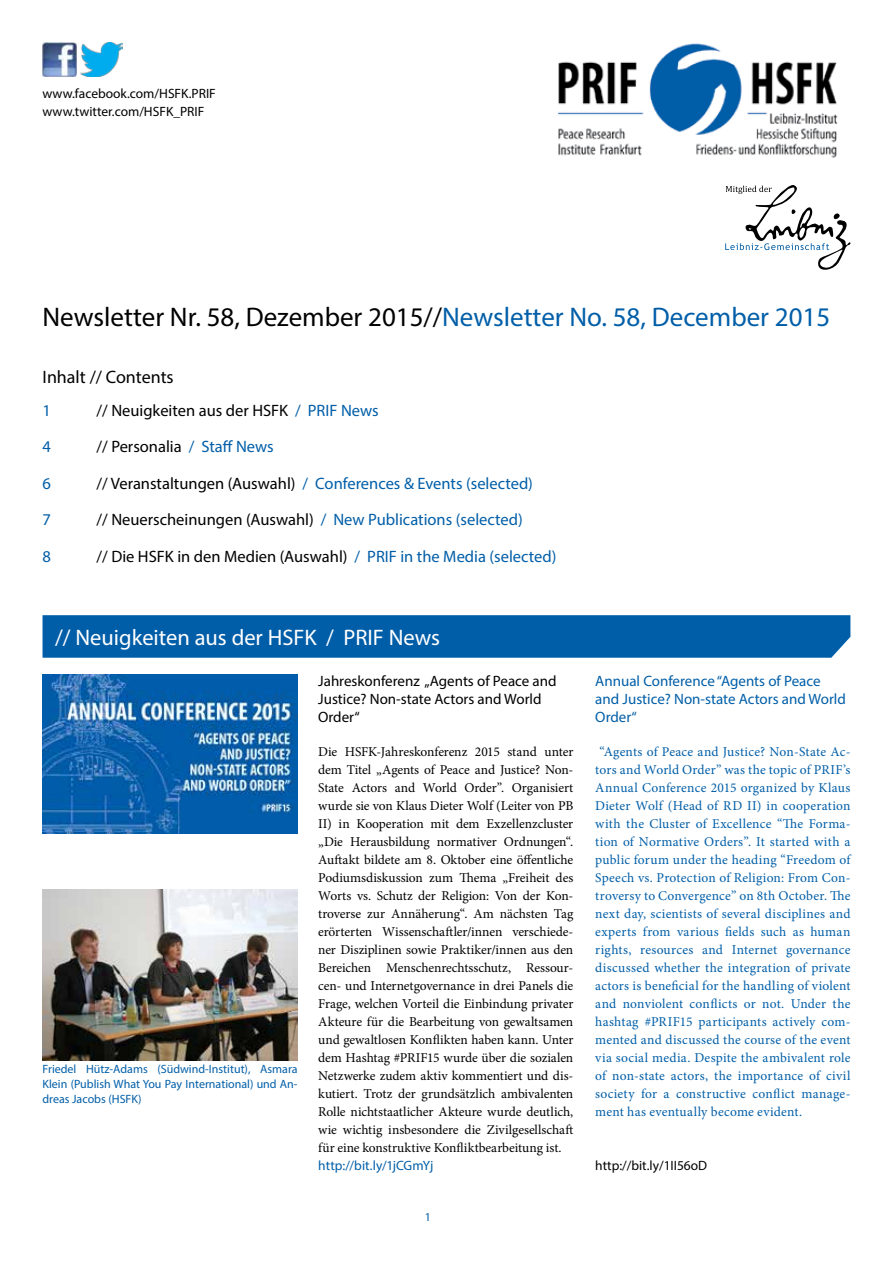
<style>
.page{position:relative;width:893px;height:1263px;background:#fff}
.page>*{position:absolute;margin:0;border:0;box-sizing:border-box;transform-origin:0 0}
.t1{font:27px "Myriad Pro";color:#000}
.t2{font:22.5px "Myriad Pro";color:#fff}
.t3{font:18px "Myriad Pro";color:#000}
.t4{font:16.5px "Myriad Pro";color:#000}
.t5{font:16.5px "Myriad Pro";color:#005ea8}
.t6{font:15px/18px "Myriad Pro";color:#005ea8}
.t7{font:15px/18px "Myriad Pro";color:#000}
.t8{font:13.5px/18px "Minion Pro";letter-spacing:-.005em;color:#000;text-align:justify}
.t9{font:13.5px/18px "Minion Pro";letter-spacing:.015em;color:#005ea8;text-align:justify}
.t10{font:13.5px/18px "Myriad Pro";color:#000}
.t11{font:13.5px "Myriad Pro";letter-spacing:.005em;color:#005ea8}
.t12{font:12px/15px "Myriad Pro";color:#005ea8;text-align:justify}
.s1{color:#005ea8}
.s2{color:#000}
</style>
<div class="page">
<img style="left:558px;top:43px;width:280px;height:115px">
<div style="left:43px;top:615px;width:807px;height:43px;background:#005ea8"></div>
<svg style="left:725px;top:185px;width:125px;height:85px"></svg>
<img style="left:81px;top:43px;width:42px;height:34px">
<img style="left:43px;top:43px;width:34px;height:34px">
<img style="left:43px;top:675px;width:255px;height:159px">
<img style="left:43px;top:890px;width:255px;height:170px">
<p class="t10" style="left:43px;top:85px;width:175px">www.facebook.com/HSFK.PRIF www.twitter.com/HSFK_PRIF</p>
<h1 class="t1" style="left:43px;top:301px;width:789px">Newsletter Nr. 58, Dezember 2015//<span class="s1">Newsletter No. 58, December 2015</span></h1>
<h3 class="t3" style="left:43px;top:366px;width:133px">Inhalt // Contents</h3>
<p class="t5" style="left:43px;top:400px;width:10px">1</p>
<p class="t4" style="left:97px;top:400px;width:284px">// Neuigkeiten aus der HSFK <span class="s1">/ PRIF News</span></p>
<p class="t5" style="left:43px;top:436px;width:10px">4</p>
<p class="t4" style="left:97px;top:436px;width:179px">// Personalia <span class="s1">/ Staff News</span></p>
<p class="t5" style="left:43px;top:473px;width:10px">6</p>
<p class="t5" style="left:97px;top:473px;width:438px"><span class="s2">// Veranstaltungen (Auswahl)</span> / Conferences &amp; Events (selected)</p>
<p class="t5" style="left:43px;top:510px;width:10px">7</p>
<p class="t4" style="left:97px;top:510px;width:428px">// Neuerscheinungen (Auswahl) <span class="s1">/ New Publications (selected)</span></p>
<p class="t5" style="left:43px;top:546px;width:10px">8</p>
<p class="t4" style="left:97px;top:546px;width:461px">// Die HSFK in den Medien (Auswahl) <span class="s1">/ PRIF in the Media (selected)</span></p>
<h2 class="t2" style="left:55px;top:623px;width:386px">// Neuigkeiten aus der HSFK / PRIF News</h2>
<p class="t12" style="left:43px;top:1061px;width:257px">Friedel Hütz-Adams (Südwind-Institut), Asmara Klein (Publish What You Pay International) und An&shy;dreas Jacobs (HSFK)</p>
<p class="t7" style="left:318px;top:672px;width:240px">Jahreskonferenz „Agents of Peace and<br>Justice? Non-state Actors and World<br>Order“</p>
<p class="t8" style="left:318px;top:743px;width:257px">Die HSFK-Jahreskonferenz 2015 stand unter dem Titel „Agents of Peace and Justice? Non-State Actors and World Order”. Organisiert wurde sie von Klaus Dieter Wolf (Leiter von PB II) in Kooperation mit dem Exzellenzcluster „Die Herausbildung normativer Ordnungen“.<br>Auftakt bildete am 8. Oktober eine öffentliche Podiumsdiskussion zum Thema „Freiheit des Worts vs. Schutz der Religion: Von der Kon&shy;troverse zur Annäherung“. Am nächsten Tag erörterten Wissenschaftler/innen verschiede&shy;ner Disziplinen sowie Praktiker/innen aus den Bereichen Menschenrechtsschutz, Ressour&shy;cen- und Internetgovernance in drei Panels die Frage, welchen Vorteil die Einbindung privater Akteure für die Bearbeitung von gewaltsamen und gewaltlosen Konflikten haben kann. Unter dem Hashtag #PRIF15 wurde über die sozialen Netzwerke zudem aktiv kommentiert und dis&shy;kutiert. Trotz der grundsätzlich ambivalenten Rolle nichtstaatlicher Akteure wurde deutlich, wie wichtig insbesondere die Zivilgesellschaft für eine konstruktive Konfliktbearbeitung ist.</p>
<p class="t11" style="left:318px;top:1157px;width:117px">http://bit.ly/1jCGmYj</p>
<p class="t12" style="left:425px;top:1209px;width:8px">1</p>
<p class="t6" style="left:595px;top:672px;width:252px">Annual Conference “Agents of Peace and Justice? Non-state Actors and World<br>Order“</p>
<p class="t9" style="left:595px;top:743px;width:257px;text-indent:4px">“Agents of Peace and Justice? Non-State Ac&shy;tors and World Order” was the topic of PRIF’s Annual Conference 2015 organized by Klaus Dieter Wolf (Head of RD II) in cooperation with the Cluster of Excellence “The Forma&shy;tion of Normative Orders”. It started with a public forum under the heading “Freedom of Speech vs. Protection of Religion: From Con&shy;troversy to Convergence” on 8th October. The next day, scientists of several disciplines and experts from various fields such as human rights, resources and Internet governance discussed whether the integration of private actors is beneficial for the handling of violent and nonviolent conflicts or not. Under the hashtag #PRIF15 participants actively com&shy;mented and discussed the course of the event via social media. Despite the ambivalent role of non-state actors, the importance of civil society for a constructive conflict manage&shy;ment has eventually become evident.</p>
<p class="t10" style="left:595px;top:1156px;width:113px">http://bit.ly/1II56oD</p>
</div>
